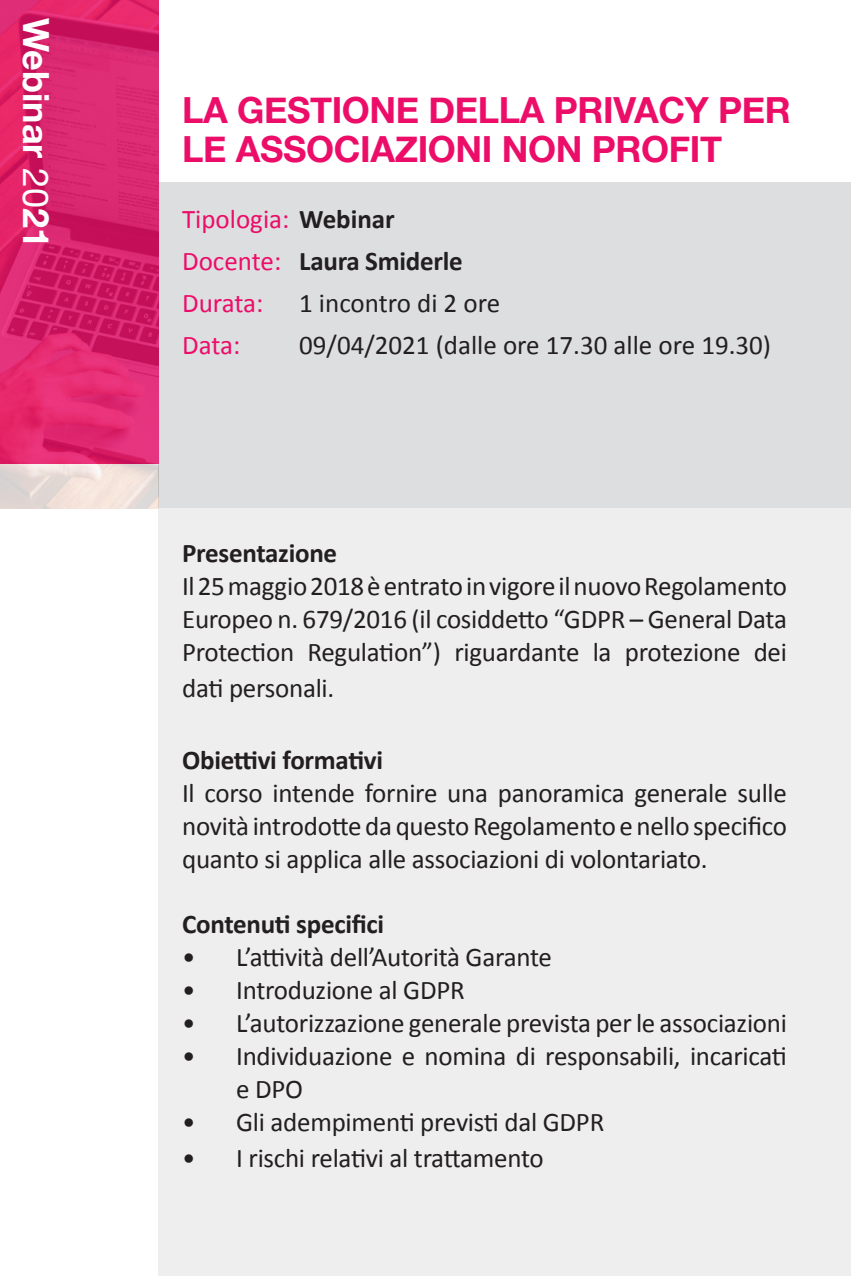
<style>
.page{position:relative;width:851px;height:1276px;background:#fff}
.page>*{position:absolute;margin:0;border:0;box-sizing:border-box;transform-origin:0 0}
.Bando_Blu_-_Copia_2{font:700 36px/39px "Helvetica Neue";letter-spacing:-.01em;color:#ec0d69}
.Bando_Blu_-_Copia_2-2{font:700 36px "Helvetica Neue";color:#fff}
.text{font:27px/33px "Calibri";letter-spacing:-.01em;color:#231f20;text-align:justify}
.text-2{font:700 27px "Calibri";letter-spacing:-.01em;color:#231f20}
.text-3{font:27px "Calibri";color:#ec0d69}
.s1{font-weight:400}
.s2{font-weight:700;color:#231f20}
.s3{font-weight:400;color:#ec0d69}
</style>
<div class="page">
<div style="left:158px;top:182px;width:692px;height:326px;background:#dddee0"></div>
<div style="left:158px;top:508px;width:692px;height:768px;background:#eeeeef"></div>
<img style="left:0;top:0;width:158px;height:509px">
<p class="Bando_Blu_-_Copia_2-2" style="left:64px;top:18px;width:231px;rotate:90deg">Webinar <span class="s1">20</span>21</p>
<p class="Bando_Blu_-_Copia_2" style="left:182px;top:92px;width:610px">LA GESTIONE DELLA PRIVACY PER<br>LE ASSOCIAZIONI NON PROFIT</p>
<p class="text-3" style="left:182px;top:202px;width:214px">Tipologia: <span class="s2">Webinar</span></p>
<p class="text-2" style="left:182px;top:244px;width:282px"><span class="s3">Docente:</span> Laura Smiderle</p>
<p class="text-3" style="left:182px;top:286px;width:83px">Durata:</p>
<p class="text" style="left:299px;top:285px;width:202px">1 incontro di 2 ore</p>
<p class="text-3" style="left:182px;top:328px;width:60px">Data:</p>
<p class="text" style="left:299px;top:327px;width:473px">09/04/2021 (dalle ore 17.30 alle ore 19.30)</p>
<p class="text-2" style="left:182px;top:536px;width:156px">Presentazione</p>
<p class="text" style="left:182px;top:568px;width:606px">Il 25 maggio 2018 è entrato in vigore il nuovo Regolamento Europeo n. 679/2016 (il cosiddetto “GDPR – General Data Protection Regulation”) riguardante la protezione dei</p>
<p class="text" style="left:182px;top:670px;width:154px">dati personali.</p>
<p class="text-2" style="left:182px;top:743px;width:202px">Obiettivi formativi</p>
<p class="text" style="left:182px;top:775px;width:606px">Il corso intende fornire una panoramica generale sulle novità introdotte da questo Regolamento e nello specifico quanto si applica alle associazioni di volontariato.</p>
<p class="text-2" style="left:182px;top:906px;width:203px">Contenuti specifici</p>
<p class="text" style="left:182px;top:938px;width:371px">• L’attività dell’Autorità Garante</p>
<p class="text" style="left:182px;top:971px;width:284px">• Introduzione al GDPR</p>
<p class="text" style="left:182px;top:1004px;width:606px">• L’autorizzazione generale prevista per le associazioni</p>
<p class="text" style="left:236px;top:1037px;width:552px;text-indent:-54px">• Individuazione e nomina di responsabili, incaricati e DPO</p>
<p class="text" style="left:182px;top:1103px;width:423px">• Gli adempimenti previsti dal GDPR</p>
<p class="text" style="left:182px;top:1139px;width:363px">• I rischi relativi al trattamento</p>
</div>
